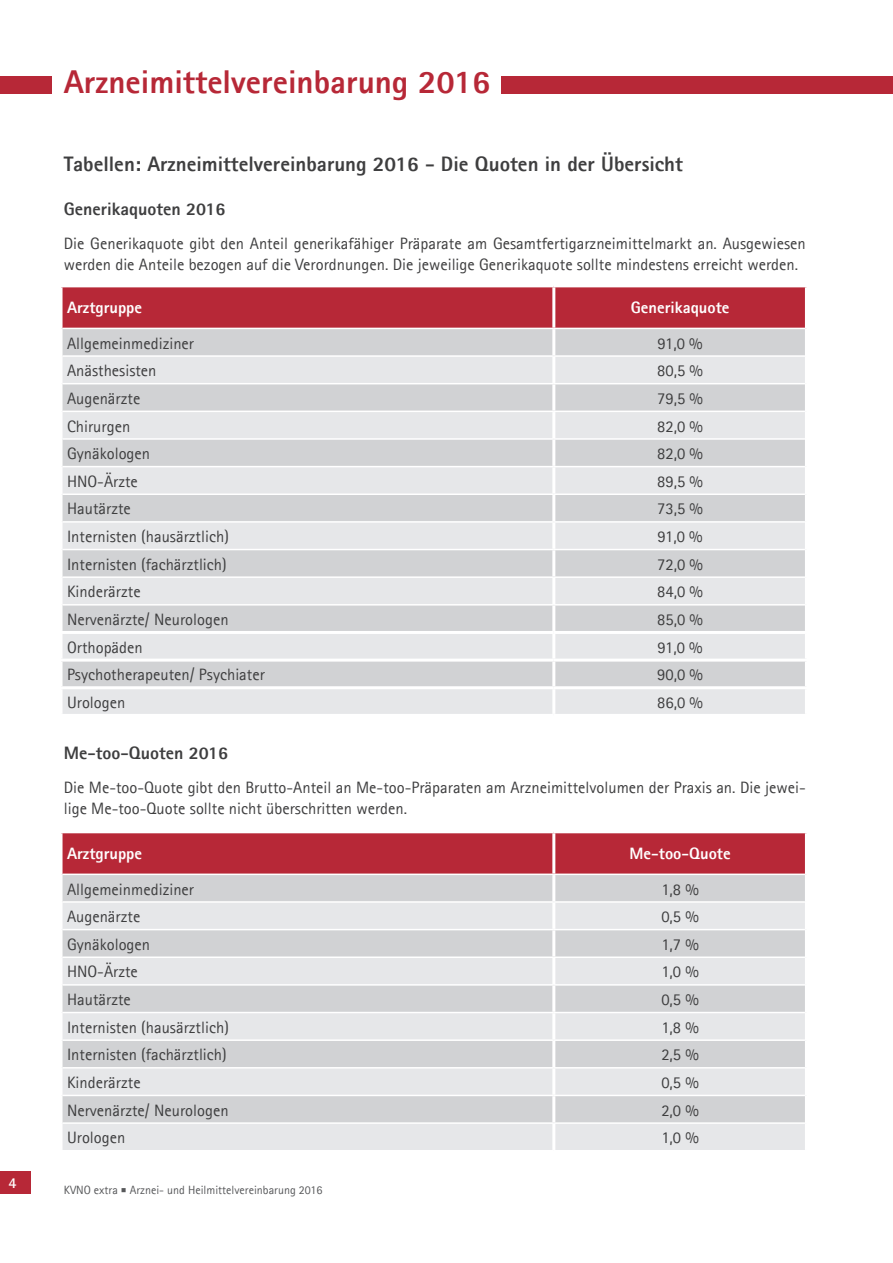
<style>
.page{position:relative;width:893px;height:1263px;background:#fff}
.page>*{position:absolute;margin:0;border:0;box-sizing:border-box;transform-origin:0 0}
.Seitenüberschrift_22{font:800 33px "Agfa Rotis Sans Serif";color:#b72837}
._11_14_Fließtext{font:800 21px "Agfa Rotis Sans Serif";color:#3e3e3f}
._11_14_Fließtext-2{font:800 18px "Agfa Rotis Sans Serif";color:#3e3e3f}
._11_14_Fließtext-3{font:16.5px "Agfa Rotis Sans Serif";color:#3e3e3f}
.Kleiner_Kasten{font:16.5px/21px "Agfa Rotis Sans Serif";color:#3e3e3f}
._11_14_Fließtext-4{font:800 16.5px "Agfa Rotis Sans Serif";color:#fff}
.t1{font:700 15px "Agfa Rotis Sans Serif";color:#fff}
.t2{font:12px "Agfa Rotis Sans Serif";color:#57585a}
</style>
<div class="page">
<div style="left:0;top:1171px;width:31px;height:23px;background:#b72837"></div>
<div style="left:63px;top:287px;width:742px;height:41px;background:#b72837"></div>
<div style="left:63px;top:329px;width:742px;height:26px;background:#d1d2d4"></div>
<svg style="left:63px;top:357px;width:742px;height:357px;background:#dcdddf"></svg>
<hr style="left:552px;top:329px;width:3px;height:26px;background:#fff">
<hr style="left:552px;top:357px;width:3px;height:26px;background:#fff">
<hr style="left:552px;top:384px;width:3px;height:27px;background:#fff">
<hr style="left:552px;top:412px;width:3px;height:26px;background:#fff">
<hr style="left:552px;top:440px;width:3px;height:26px;background:#fff">
<hr style="left:552px;top:467px;width:3px;height:26px;background:#fff">
<hr style="left:552px;top:495px;width:3px;height:26px;background:#fff">
<hr style="left:552px;top:523px;width:3px;height:26px;background:#fff">
<hr style="left:552px;top:550px;width:3px;height:26px;background:#fff">
<hr style="left:552px;top:578px;width:3px;height:26px;background:#fff">
<hr style="left:552px;top:605px;width:3px;height:26px;background:#fff">
<hr style="left:60px;top:631px;width:494px;height:3px;background:#fff">
<hr style="left:554px;top:631px;width:254px;height:3px;background:#fff">
<hr style="left:552px;top:634px;width:3px;height:25px;background:#fff">
<hr style="left:60px;top:659px;width:494px;height:3px;background:#fff">
<hr style="left:554px;top:659px;width:254px;height:3px;background:#fff">
<hr style="left:552px;top:662px;width:3px;height:24px;background:#fff">
<hr style="left:60px;top:686px;width:494px;height:3px;background:#fff">
<hr style="left:554px;top:686px;width:254px;height:3px;background:#fff">
<hr style="left:552px;top:689px;width:3px;height:25px;background:#fff">
<hr style="left:63px;top:383px;width:491px;height:1px;background:#fff">
<hr style="left:554px;top:383px;width:251px;height:1px;background:#fff">
<hr style="left:63px;top:411px;width:491px;height:1px;background:#fff">
<hr style="left:554px;top:411px;width:251px;height:1px;background:#fff">
<hr style="left:63px;top:438px;width:491px;height:2px;background:#fff">
<hr style="left:554px;top:438px;width:251px;height:2px;background:#fff">
<hr style="left:63px;top:466px;width:491px;height:1px;background:#fff">
<hr style="left:554px;top:466px;width:251px;height:1px;background:#fff">
<hr style="left:63px;top:493px;width:491px;height:2px;background:#fff">
<hr style="left:554px;top:493px;width:251px;height:2px;background:#fff">
<hr style="left:63px;top:521px;width:491px;height:2px;background:#fff">
<hr style="left:554px;top:521px;width:251px;height:2px;background:#fff">
<hr style="left:63px;top:549px;width:491px;height:1px;background:#fff">
<hr style="left:554px;top:549px;width:251px;height:1px;background:#fff">
<hr style="left:63px;top:576px;width:491px;height:2px;background:#fff">
<hr style="left:554px;top:576px;width:251px;height:2px;background:#fff">
<hr style="left:63px;top:604px;width:491px;height:1px;background:#fff">
<hr style="left:554px;top:604px;width:251px;height:1px;background:#fff">
<hr style="left:552px;top:287px;width:3px;height:41px;background:#fff">
<div style="left:63px;top:833px;width:742px;height:40px;background:#b72837"></div>
<div style="left:63px;top:875px;width:742px;height:26px;background:#d1d2d4"></div>
<svg style="left:63px;top:903px;width:742px;height:247px;background:#dddddf"></svg>
<hr style="left:552px;top:875px;width:3px;height:26px;background:#fff">
<hr style="left:552px;top:903px;width:3px;height:26px;background:#fff">
<hr style="left:552px;top:930px;width:3px;height:26px;background:#fff">
<hr style="left:552px;top:958px;width:3px;height:26px;background:#fff">
<hr style="left:552px;top:986px;width:3px;height:26px;background:#fff">
<hr style="left:552px;top:1013px;width:3px;height:26px;background:#fff">
<hr style="left:552px;top:1041px;width:3px;height:26px;background:#fff">
<hr style="left:552px;top:1068px;width:3px;height:27px;background:#fff">
<hr style="left:552px;top:1096px;width:3px;height:26px;background:#fff">
<hr style="left:552px;top:1124px;width:3px;height:26px;background:#fff">
<hr style="left:63px;top:929px;width:491px;height:1px;background:#fff">
<hr style="left:554px;top:929px;width:251px;height:1px;background:#fff">
<hr style="left:63px;top:956px;width:491px;height:2px;background:#fff">
<hr style="left:554px;top:956px;width:251px;height:2px;background:#fff">
<hr style="left:63px;top:984px;width:491px;height:2px;background:#fff">
<hr style="left:554px;top:984px;width:251px;height:2px;background:#fff">
<hr style="left:63px;top:1012px;width:491px;height:1px;background:#fff">
<hr style="left:554px;top:1012px;width:251px;height:1px;background:#fff">
<hr style="left:63px;top:1039px;width:491px;height:2px;background:#fff">
<hr style="left:554px;top:1039px;width:251px;height:2px;background:#fff">
<hr style="left:63px;top:1067px;width:491px;height:1px;background:#fff">
<hr style="left:554px;top:1067px;width:251px;height:1px;background:#fff">
<hr style="left:63px;top:1095px;width:491px;height:1px;background:#fff">
<hr style="left:554px;top:1095px;width:251px;height:1px;background:#fff">
<hr style="left:63px;top:1122px;width:491px;height:2px;background:#fff">
<hr style="left:554px;top:1122px;width:251px;height:2px;background:#fff">
<hr style="left:552px;top:833px;width:3px;height:40px;background:#fff">
<div style="left:0;top:77px;width:51px;height:17px;background:#b72837"></div>
<div style="left:502px;top:77px;width:391px;height:17px;background:#b72837"></div>
<p class="t1" style="left:9px;top:1173px;width:10px">4</p>
<p class="Seitenüberschrift_22" style="left:64px;top:61px;width:428px">Arzneimittelvereinbarung 2016</p>
<p class="_11_14_Fließtext" style="left:64px;top:151px;width:621px">Tabellen: Arzneimittelvereinbarung 2016 - Die Quoten in der Übersicht</p>
<p class="_11_14_Fließtext-2" style="left:64px;top:197px;width:163px">Generikaquoten 2016</p>
<p class="Kleiner_Kasten" style="left:64px;top:233px;width:743px">Die Generikaquote gibt den Anteil generikafähiger Präparate am Gesamtfertigarzneimittelmarkt an. Ausgewiesen werden die Anteile bezogen auf die Verordnungen. Die jeweilige Generikaquote sollte mindestens erreicht werden.</p>
<p class="_11_14_Fließtext-4" style="left:67px;top:297px;width:77px">Arztgruppe</p>
<p class="_11_14_Fließtext-4" style="left:631px;top:297px;width:100px">Generikaquote</p>
<p class="_11_14_Fließtext-3" style="left:67px;top:333px;width:129px">Allgemeinmediziner</p>
<p class="_11_14_Fließtext-3" style="left:657px;top:333px;width:47px">91,0 %</p>
<p class="_11_14_Fließtext-3" style="left:67px;top:361px;width:91px">Anästhesisten</p>
<p class="_11_14_Fließtext-3" style="left:657px;top:361px;width:47px">80,5 %</p>
<p class="_11_14_Fließtext-3" style="left:67px;top:389px;width:75px">Augenärzte</p>
<p class="_11_14_Fließtext-3" style="left:657px;top:389px;width:47px">79,5 %</p>
<p class="_11_14_Fließtext-3" style="left:67px;top:416px;width:65px">Chirurgen</p>
<p class="_11_14_Fließtext-3" style="left:657px;top:416px;width:47px">82,0 %</p>
<p class="_11_14_Fließtext-3" style="left:67px;top:444px;width:85px">Gynäkologen</p>
<p class="_11_14_Fließtext-3" style="left:657px;top:444px;width:47px">82,0 %</p>
<p class="_11_14_Fließtext-3" style="left:67px;top:471px;width:72px">HNO-Ärzte</p>
<p class="_11_14_Fließtext-3" style="left:657px;top:471px;width:47px">89,5 %</p>
<p class="_11_14_Fließtext-3" style="left:67px;top:499px;width:65px">Hautärzte</p>
<p class="_11_14_Fließtext-3" style="left:657px;top:499px;width:47px">73,5 %</p>
<p class="_11_14_Fließtext-3" style="left:67px;top:527px;width:163px">Internisten (hausärztlich)</p>
<p class="_11_14_Fließtext-3" style="left:657px;top:527px;width:47px">91,0 %</p>
<p class="_11_14_Fließtext-3" style="left:67px;top:554px;width:161px">Internisten (fachärztlich)</p>
<p class="_11_14_Fließtext-3" style="left:657px;top:554px;width:47px">72,0 %</p>
<p class="_11_14_Fließtext-3" style="left:67px;top:582px;width:75px">Kinderärzte</p>
<p class="_11_14_Fließtext-3" style="left:657px;top:582px;width:47px">84,0 %</p>
<p class="_11_14_Fließtext-3" style="left:67px;top:610px;width:163px">Nervenärzte/ Neurologen</p>
<p class="_11_14_Fließtext-3" style="left:657px;top:610px;width:47px">85,0 %</p>
<p class="_11_14_Fließtext-3" style="left:67px;top:637px;width:77px">Orthopäden</p>
<p class="_11_14_Fließtext-3" style="left:657px;top:637px;width:47px">91,0 %</p>
<p class="_11_14_Fließtext-3" style="left:67px;top:665px;width:199px">Psychotherapeuten/ Psychiater</p>
<p class="_11_14_Fließtext-3" style="left:657px;top:665px;width:47px">90,0 %</p>
<p class="_11_14_Fließtext-3" style="left:67px;top:693px;width:60px">Urologen</p>
<p class="_11_14_Fließtext-3" style="left:657px;top:693px;width:47px">86,0 %</p>
<p class="_11_14_Fließtext-2" style="left:64px;top:741px;width:166px">Me-too-Quoten 2016</p>
<p class="Kleiner_Kasten" style="left:64px;top:777px;width:743px">Die Me-too-Quote gibt den Brutto-Anteil an Me-too-Präparaten am Arzneimittelvolumen der Praxis an. Die jewei&shy;lige Me-too-Quote sollte nicht überschritten werden.</p>
<p class="_11_14_Fließtext-4" style="left:67px;top:843px;width:77px">Arztgruppe</p>
<p class="_11_14_Fließtext-4" style="left:630px;top:843px;width:103px">Me-too-Quote</p>
<p class="_11_14_Fließtext-3" style="left:67px;top:879px;width:129px">Allgemeinmediziner</p>
<p class="_11_14_Fließtext-3" style="left:661px;top:879px;width:39px">1,8 %</p>
<p class="_11_14_Fließtext-3" style="left:67px;top:907px;width:75px">Augenärzte</p>
<p class="_11_14_Fließtext-3" style="left:661px;top:907px;width:39px">0,5 %</p>
<p class="_11_14_Fließtext-3" style="left:67px;top:934px;width:85px">Gynäkologen</p>
<p class="_11_14_Fließtext-3" style="left:661px;top:934px;width:39px">1,7 %</p>
<p class="_11_14_Fließtext-3" style="left:67px;top:962px;width:72px">HNO-Ärzte</p>
<p class="_11_14_Fließtext-3" style="left:661px;top:962px;width:39px">1,0 %</p>
<p class="_11_14_Fließtext-3" style="left:67px;top:990px;width:65px">Hautärzte</p>
<p class="_11_14_Fließtext-3" style="left:661px;top:990px;width:39px">0,5 %</p>
<p class="_11_14_Fließtext-3" style="left:67px;top:1017px;width:163px">Internisten (hausärztlich)</p>
<p class="_11_14_Fließtext-3" style="left:661px;top:1017px;width:39px">1,8 %</p>
<p class="_11_14_Fließtext-3" style="left:67px;top:1045px;width:161px">Internisten (fachärztlich)</p>
<p class="_11_14_Fließtext-3" style="left:661px;top:1045px;width:39px">2,5 %</p>
<p class="_11_14_Fließtext-3" style="left:67px;top:1073px;width:75px">Kinderärzte</p>
<p class="_11_14_Fließtext-3" style="left:661px;top:1073px;width:39px">0,5 %</p>
<p class="_11_14_Fließtext-3" style="left:67px;top:1100px;width:163px">Nervenärzte/ Neurologen</p>
<p class="_11_14_Fließtext-3" style="left:661px;top:1100px;width:39px">2,0 %</p>
<p class="_11_14_Fließtext-3" style="left:67px;top:1128px;width:60px">Urologen</p>
<p class="_11_14_Fließtext-3" style="left:661px;top:1128px;width:39px">1,0 %</p>
<p class="t2" style="left:64px;top:1183px;width:260px">KVNO extra ○ Arznei- und Heilmittelvereinbarung 2016</p>
</div>
